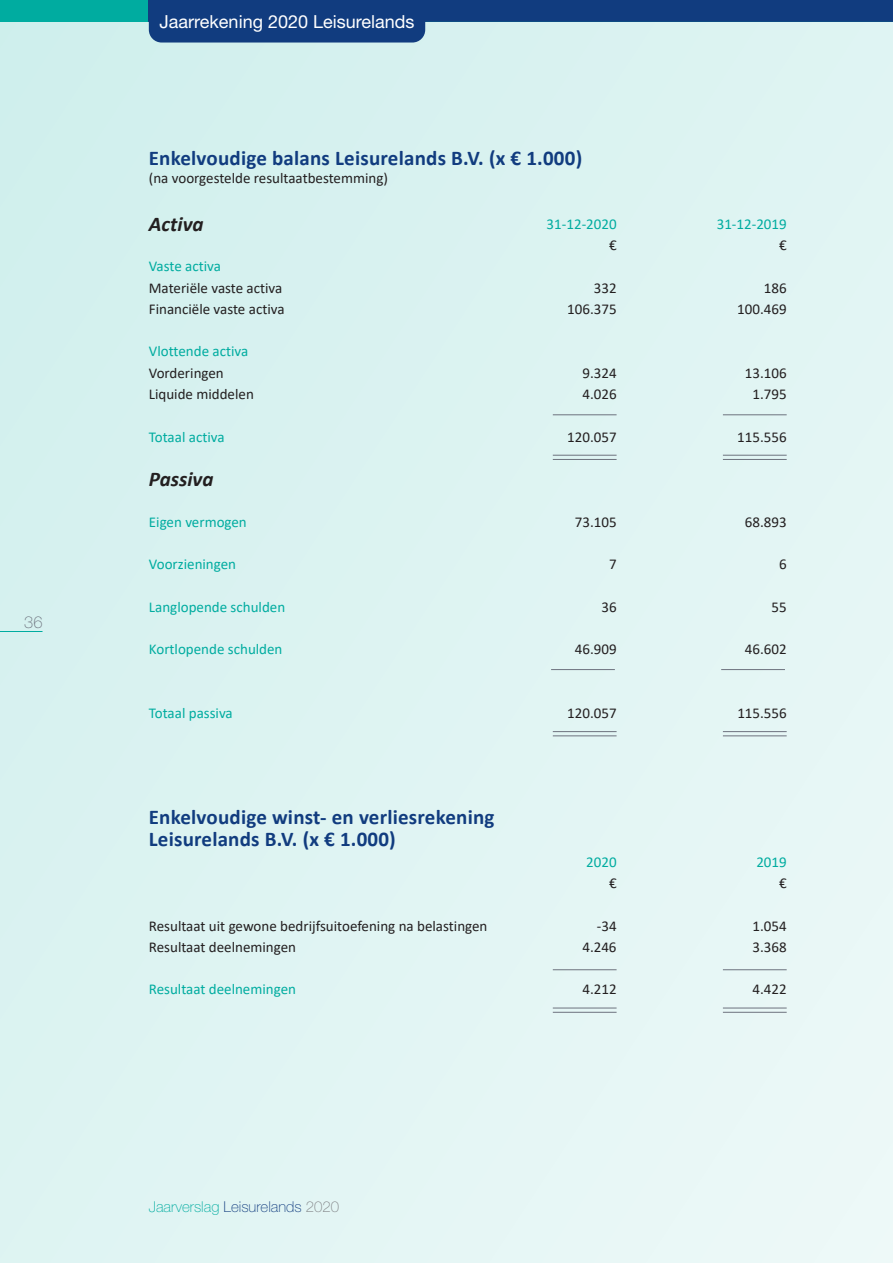
<style>
.page{position:relative;width:893px;height:1263px;background:#fff}
.page>*{position:absolute;margin:0;border:0;box-sizing:border-box;transform-origin:0 0}
.t1{font:700 21px/22.5px "Calibri";letter-spacing:.01em;color:#113c7f}
.t2{font:italic 700 21px "Calibri";color:#231f20}
.t3{font:18px "Helvetica Neue LT Std";color:#fff}
.t4{font:100 16.5px "Helvetica Neue LT Std";color:#6d727e}
.t5{font:15px/21.3px "Calibri";color:#231f20}
.t6{font:15px "Calibri";color:#00aca0}
.t7{font:100 15px "Helvetica Neue LT Std";color:#113c7f}
.s1{color:#00aca0}
.s2{color:#7e8083}
</style>
<div class="page">
<div style="left:0;top:0;width:149px;height:21px;background:#00aca0"></div>
<div style="left:149px;top:0;width:744px;height:21px;background:#113c7f"></div>
<div style="left:0;top:21px;width:893px;height:1242px;background:#def4f2"></div>
<div style="left:149px;top:0;width:276px;height:43px;background:#113c7f;border-radius:13px"></div>
<hr style="left:553px;top:414px;width:64px;height:1px;background:#6d727e">
<hr style="left:723px;top:414px;width:64px;height:1px;background:#6d727e">
<hr style="left:553px;top:455px;width:64px;height:1px;background:#6d727e">
<hr style="left:553px;top:459px;width:64px;height:1px;background:#6d727e">
<hr style="left:723px;top:455px;width:64px;height:1px;background:#6d727e">
<hr style="left:723px;top:459px;width:64px;height:1px;background:#6d727e">
<hr style="left:551px;top:669px;width:64px;height:1px;background:#6d727e">
<hr style="left:721px;top:669px;width:64px;height:1px;background:#6d727e">
<hr style="left:553px;top:731px;width:64px;height:1px;background:#6d727e">
<hr style="left:553px;top:736px;width:64px;height:1px;background:#6d727e">
<hr style="left:723px;top:731px;width:64px;height:1px;background:#6d727e">
<hr style="left:723px;top:736px;width:64px;height:1px;background:#6d727e">
<hr style="left:553px;top:969px;width:64px;height:1px;background:#6d727e">
<hr style="left:723px;top:969px;width:64px;height:1px;background:#6d727e">
<hr style="left:553px;top:1008px;width:64px;height:1px;background:#6d727e">
<hr style="left:553px;top:1012px;width:64px;height:1px;background:#6d727e">
<hr style="left:723px;top:1008px;width:64px;height:1px;background:#6d727e">
<hr style="left:723px;top:1012px;width:64px;height:1px;background:#6d727e">
<hr style="left:0;top:631px;width:43px;height:1px;background:#00aca0">
<p class="t4" style="left:24px;top:613px;width:20px">36</p>
<p class="t3" style="left:160px;top:11px;width:256px">Jaarrekening 2020 Leisurelands</p>
<h1 class="t1" style="left:149px;top:146px;width:435px">Enkelvoudige balans Leisurelands B.V. (x € 1.000)</h1>
<p class="t5" style="left:149px;top:167px;width:241px">(na voorgestelde resultaatbestemming)</p>
<h1 class="t2" style="left:149px;top:209px;width:56px">Activa</h1>
<p class="t6" style="left:547px;top:213px;width:72px">31-12-2020</p>
<p class="t6" style="left:717px;top:213px;width:72px">31-12-2019</p>
<p class="t5" style="left:609px;top:234px;width:9px">€</p>
<p class="t5" style="left:779px;top:234px;width:9px">€</p>
<p class="t6" style="left:149px;top:256px;width:74px">Vaste activa</p>
<p class="t5" style="left:149px;top:277px;width:135px">Materiële vaste activa</p>
<p class="t5" style="left:594px;top:277px;width:24px">332</p>
<p class="t5" style="left:764px;top:277px;width:24px">186</p>
<p class="t5" style="left:149px;top:298px;width:137px">Financiële vaste activa</p>
<p class="t6" style="left:149px;top:341px;width:101px">Vlottende activa</p>
<p class="t5" style="left:149px;top:362px;width:76px">Vorderingen</p>
<p class="t5" style="left:149px;top:383px;width:107px">Liquide middelen</p>
<p class="t6" style="left:149px;top:426px;width:77px">Totaal activa</p>
<h1 class="t2" style="left:149px;top:464px;width:66px">Passiva</h1>
<p class="t6" style="left:149px;top:511px;width:99px">Eigen vermogen</p>
<p class="t6" style="left:149px;top:554px;width:89px">Voorzieningen</p>
<p class="t6" style="left:149px;top:596px;width:138px">Langlopende schulden</p>
<p class="t6" style="left:149px;top:639px;width:135px">Kortlopende schulden</p>
<p class="t6" style="left:149px;top:702px;width:85px">Totaal passiva</p>
<h1 class="t1" style="left:149px;top:805px;width:347px">Enkelvoudige winst- en verliesrekening<br>Leisurelands B.V. (x € 1.000)</h1>
<p class="t5" style="left:149px;top:914px;width:340px">Resultaat uit gewone bedrijfsuitoefening na belastingen<br>Resultaat deelnemingen</p>
<p class="t6" style="left:149px;top:979px;width:149px">Resultaat deelnemingen</p>
<p class="t5" style="left:567px;top:298px;width:51px">106.375</p>
<p class="t5" style="left:737px;top:298px;width:51px">100.469</p>
<p class="t5" style="left:582px;top:362px;width:36px">9.324</p>
<p class="t5" style="left:745px;top:362px;width:43px">13.106</p>
<p class="t5" style="left:582px;top:383px;width:36px">4.026</p>
<p class="t5" style="left:752px;top:383px;width:36px">1.795</p>
<p class="t5" style="left:567px;top:425px;width:51px">120.057</p>
<p class="t5" style="left:737px;top:425px;width:51px">115.556</p>
<p class="t5" style="left:575px;top:510px;width:43px">73.105</p>
<p class="t5" style="left:745px;top:510px;width:43px">68.893</p>
<p class="t5" style="left:609px;top:553px;width:9px">7</p>
<p class="t5" style="left:779px;top:553px;width:9px">6</p>
<p class="t5" style="left:601px;top:596px;width:17px">36</p>
<p class="t5" style="left:771px;top:596px;width:17px">55</p>
<p class="t5" style="left:575px;top:638px;width:43px">46.909</p>
<p class="t5" style="left:745px;top:638px;width:43px">46.602</p>
<p class="t5" style="left:567px;top:702px;width:51px">120.057</p>
<p class="t5" style="left:737px;top:702px;width:51px">115.556</p>
<p class="t6" style="left:586px;top:851px;width:32px">2020</p>
<p class="t6" style="left:756px;top:851px;width:32px">2019</p>
<p class="t5" style="left:609px;top:872px;width:9px">€</p>
<p class="t5" style="left:779px;top:872px;width:9px">€</p>
<p class="t5" style="left:597px;top:914px;width:21px">-34</p>
<p class="t5" style="left:752px;top:914px;width:36px">1.054</p>
<p class="t5" style="left:582px;top:936px;width:36px">4.246</p>
<p class="t5" style="left:752px;top:936px;width:36px">3.368</p>
<p class="t5" style="left:582px;top:978px;width:36px">4.212</p>
<p class="t5" style="left:752px;top:978px;width:36px">4.422</p>
<p class="t7" style="left:149px;top:1198px;width:192px"><span class="s1">Jaarverslag</span> Leisurelands <span class="s2">2020</span></p>
</div>
